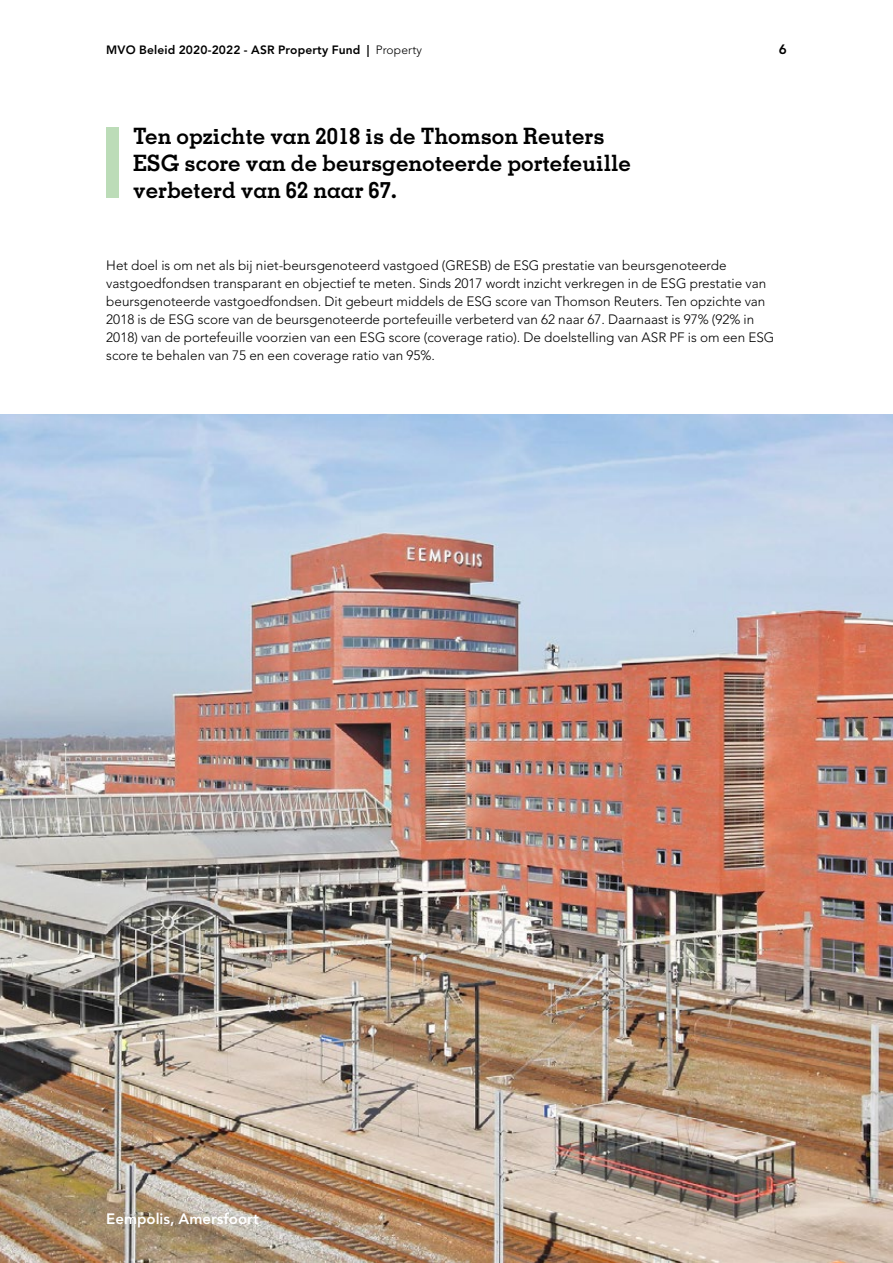
<style>
.page{position:relative;width:893px;height:1263px;background:#fff}
.page>*{position:absolute;margin:0;border:0;box-sizing:border-box;transform-origin:0 0}
.t1{font:700 22.5px/27px "Memphis LT Std";color:#000}
.t2{font:800 15px "Avenir LT Std";color:#fff}
.t3{font:300 13.5px/18px "Avenir LT Std";color:#000}
.t4{font:800 13.5px "Avenir LT Std";color:#000}
.t5{font:800 12px "Avenir LT Std";letter-spacing:.01em;color:#000}
.s1{font-weight:300}
</style>
<div class="page">
<img style="left:0;top:414px;width:893px;height:849px">
<div style="left:106px;top:128px;width:13px;height:70px;background:#bcdcb8"></div>
<p class="t5" style="left:106px;top:43px;width:317px">MVO Beleid 2020-2022 - ASR Property Fund | <span class="s1">Property</span></p>
<p class="t4" style="left:779px;top:41px;width:9px">6</p>
<h1 class="t1" style="left:133px;top:122px;width:499px">Ten opzichte van 2018 is de Thomson Reuters<br>ESG score van de beursgenoteerde portefeuille verbeterd van 62 naar 67.</h1>
<p class="t3" style="left:106px;top:256px;width:670px">Het doel is om net als bij niet-beursgenoteerd vastgoed (GRESB) de ESG prestatie van beursgenoteerde vastgoedfondsen transparant en objectief te meten. Sinds 2017 wordt inzicht verkregen in de ESG prestatie van beursgenoteerde vastgoedfondsen. Dit gebeurt middels de ESG score van Thomson Reuters. Ten opzichte van 2018 is de ESG score van de beursgenoteerde portefeuille verbeterd van 62 naar 67. Daarnaast is 97% (92% in 2018) van de portefeuille voorzien van een ESG score (coverage ratio). De doelstelling van ASR PF is om een ESG score te behalen van 75 en een coverage ratio van 95%.</p>
<p class="t2" style="left:106px;top:1210px;width:154px">Eempolis, Amersfoort</p>
</div>
